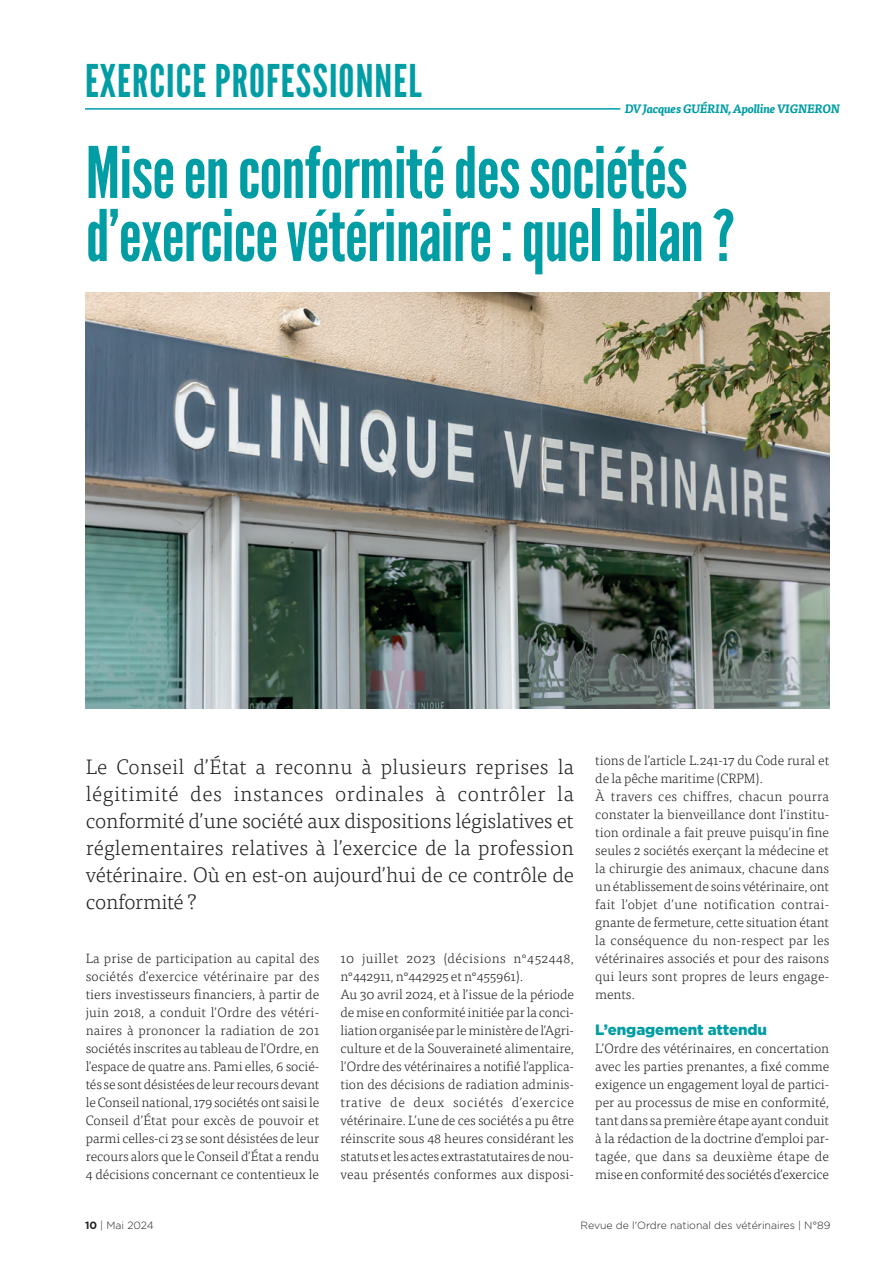
<style>
.page{position:relative;width:893px;height:1263px;background:#fff}
.page>*{position:absolute;margin:0;border:0;box-sizing:border-box;transform-origin:0 0}
.TitreBase_2022{font:70.95px/63px "League Gothic";letter-spacing:-.01em;color:#009da5}
.Titre01_vert{font:45px "League Gothic";letter-spacing:.025em;color:#009da5}
.Chapô_2022{font:300 21px/27px "Tisa Pro";letter-spacing:-.005em;color:#231f20;text-align:justify}
.INTER{font:900 15px "Gotham";letter-spacing:-.005em;color:#009da5}
.TexteCourant_2022{font:300 13.5px/18px "Tisa Pro";letter-spacing:-.005em;color:#231f20;text-align:justify}
.TexteCourant_2022-2{font:300 13.5px/18px "Tisa Pro";letter-spacing:.035em;color:#231f20}
.TEXTE_COURANT{font:italic 700 12px "Tisa Pro";letter-spacing:-.025em;color:#009da5}
.t1{font:300 10.5px "Gotham";color:#231f20}
.s1{font-weight:700}
</style>
<div class="page">
<img style="left:85px;top:293px;width:744px;height:415px">
<hr style="left:85px;top:108px;width:535px;height:2px;background:#009da5">
<p class="Titre01_vert" style="left:85px;top:54px;width:338px">EXERCICE PROFESSIONNEL</p>
<p class="TEXTE_COURANT" style="left:625px;top:99px;width:217px">DV Jacques GUÉRIN, Apolline VIGNERON</p>
<p class="TitreBase_2022" style="left:86px;top:142px;width:650px">Mise en conformité des sociétés d’exercice vétérinaire: quel bilan?</p>
<p class="Chapô_2022" style="left:86px;top:752px;width:490px">Le Conseil d’État a reconnu à plusieurs reprises la légitimité des instances ordinales à contrôler la conformité d’une société aux dispositions législatives et réglementaires relatives à l’exercice de la profession vétérinaire. Où en est-on aujourd’hui de ce contrôle de conformité ?</p>
<p class="TexteCourant_2022" style="left:86px;top:949px;width:235px">La prise de participation au capital des sociétés d’exercice vétérinaire par des tiers investisseurs financiers, à partir de juin 2018, a conduit l’Ordre des vétéri&shy;naires à prononcer la radiation de 201 sociétés inscrites au tableau de l’Ordre, en l’espace de quatre ans. Pami elles, 6 socié&shy;tés se sont désistées de leur recours devant le Conseil national, 179 sociétés ont saisi le Conseil d’État pour excès de pouvoir et parmi celles-ci 23 se sont désistées de leur recours alors que le Conseil d’État a rendu 4 décisions concernant ce contentieux le</p>
<p class="TexteCourant_2022-2" style="left:341px;top:949px;width:235px">10 juillet 2023 (décisions n°452448, n°442911, n°442925 et n°455961).</p>
<p class="TexteCourant_2022" style="left:341px;top:985px;width:235px">Au 30 avril 2024, et à l’issue de la période de mise en conformité initiée par la conci&shy;liation organisée par le ministère de l’Agri&shy;culture et de la Souveraineté alimentaire, l’Ordre des vétérinaires a notifié l’applica&shy;tion des décisions de radiation adminis&shy;trative de deux sociétés d’exercice vétérinaire. L’une de ces sociétés a pu être réinscrite sous 48 heures considérant les statuts et les actes extrastatutaires de nou&shy;veau présentés conformes aux disposi-</p>
<p class="TexteCourant_2022" style="left:595px;top:751px;width:235px">tions de l’article L.241-17 du Code rural et de la pêche maritime (CRPM).</p>
<p class="TexteCourant_2022" style="left:595px;top:787px;width:235px">À travers ces chiffres, chacun pourra constater la bienveillance dont l’institu&shy;tion ordinale a fait preuve puisqu’in fine seules 2 sociétés exerçant la médecine et la chirurgie des animaux, chacune dans un établissement de soins vétérinaire, ont fait l’objet d’une notification contrai&shy;gnante de fermeture, cette situation étant la conséquence du non-respect par les vétérinaires associés et pour des raisons qui leurs sont propres de leurs engage&shy;ments.</p>
<p class="INTER" style="left:595px;top:1019px;width:173px">L’engagement attendu</p>
<p class="TexteCourant_2022" style="left:595px;top:1039px;width:235px">L’Ordre des vétérinaires, en concertation avec les parties prenantes, a fixé comme exigence un engagement loyal de partici&shy;per au processus de mise en conformité, tant dans sa première étape ayant conduit à la rédaction de la doctrine d’emploi par&shy;tagée, que dans sa deuxième étape de mise en conformité des sociétés d’exercice</p>
<p class="t1" style="left:85px;top:1218px;width:70px"><span class="s1">10</span> | Mai 2024</p>
<p class="t1" style="left:581px;top:1218px;width:251px">Revue de l'Ordre national des vétérinaires | N°89</p>
</div>
